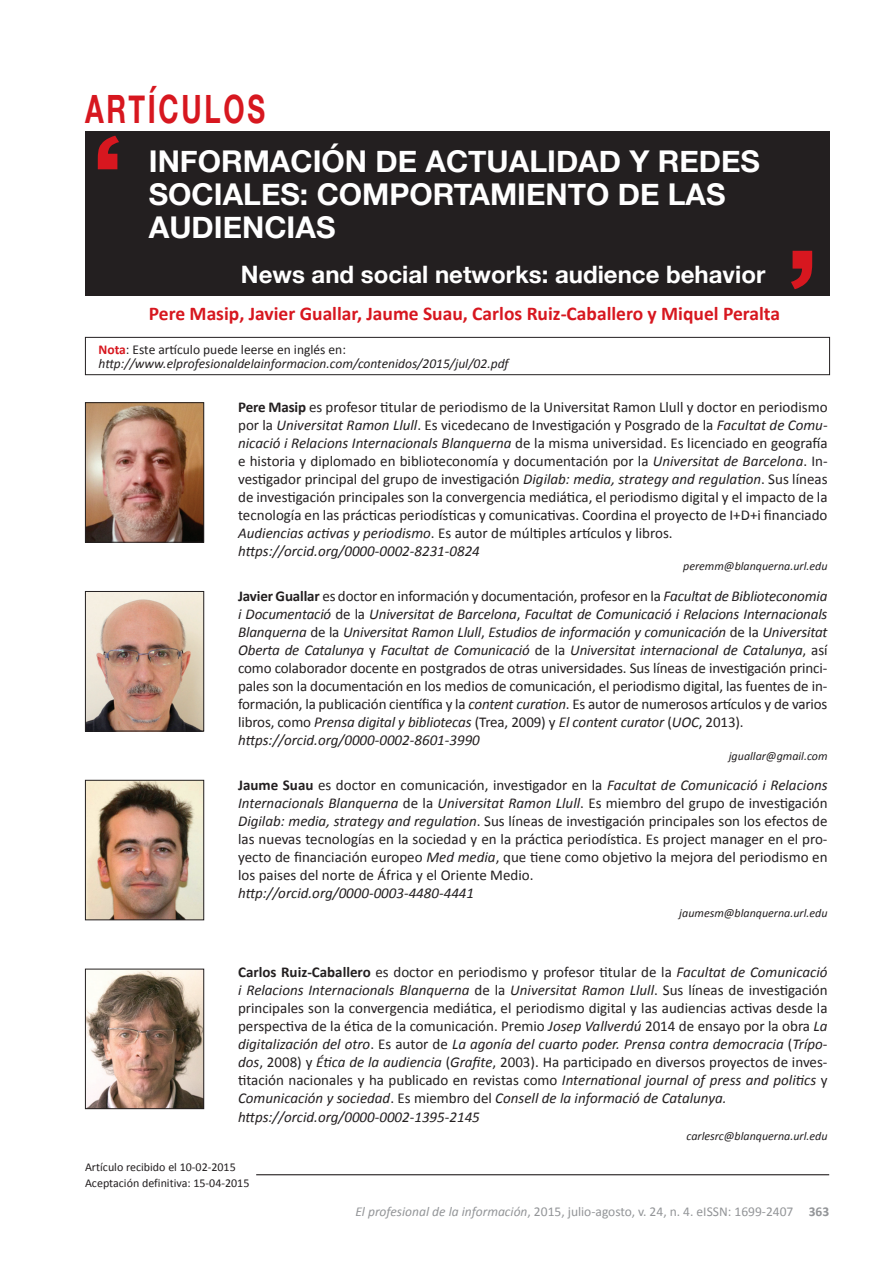
<style>
.page{position:relative;width:893px;height:1263px;background:#fff}
.page>*{position:absolute;margin:0;border:0;box-sizing:border-box;transform-origin:0 0}
.t1{font:700 39px "Helvetica Neue";color:#d7171f;scale:.7 1}
.t2{font:700 30px/33px "Helvetica Neue";color:#fff}
.t3{font:700 24px "Helvetica Neue";color:#fff}
.t4{font:700 19.5px "Calibri";color:#d7171f}
.t5{font:15px/18px "Calibri";color:#231f20}
.t6{font:italic 15px/18px "Calibri";letter-spacing:-.01em;color:#231f20}
.t7{font:italic 13.5px/14px "Calibri";color:#231f20}
.t8{font:13.5px "Calibri";color:#939598}
.t9{font:italic 12px "Calibri";color:#231f20}
.t10{font:12px/15.6px "Calibri";color:#231f20}
.s1{font-weight:700;font-style:normal;color:#d7171f}
.s2{font-style:normal}
.s3{font-weight:700}
.s4{font-style:italic}
.s5{font-weight:700;font-style:normal}
</style>
<div class="page">
<div style="left:85px;top:131px;width:744px;height:165px;background:#231f20"></div>
<svg style="left:791px;top:251px;width:21px;height:38px"></svg>
<svg style="left:98px;top:136px;width:21px;height:33px"></svg>
<img style="left:87px;top:404px;width:115px;height:137px">
<div style="left:85px;top:402px;width:119px;height:141px;border:1px solid #231f20"></div>
<img style="left:87px;top:593px;width:115px;height:136px">
<div style="left:85px;top:591px;width:119px;height:140px;border:1px solid #231f20"></div>
<img style="left:87px;top:782px;width:115px;height:136px">
<div style="left:85px;top:780px;width:119px;height:140px;border:1px solid #231f20"></div>
<img style="left:87px;top:971px;width:115px;height:136px">
<div style="left:85px;top:969px;width:119px;height:140px;border:1px solid #231f20"></div>
<hr style="left:256px;top:1174px;width:573px;height:1px;background:#231f20">
<div style="left:85px;top:337px;width:745px;height:38px;border:1px solid #231f20"></div>
<h1 class="t1" style="left:85px;top:79px;width:137px">ART ÍCULOS</h1>
<h2 class="t2" style="left:149px;top:145px;width:613px">INFORMACIÓN DE ACTUALIDAD Y REDES<br>SOCIALES: COMPORTAMIENTO DE LAS<br>AUDIENCIAS</h2>
<h3 class="t3" style="left:241px;top:256px;width:526px">NEWS AND SOCIAL NETWORKS: AUDIENCE BEHAVIOR</h3>
<h3 class="t4" style="left:149px;top:301px;width:633px">Pere Masip, Javier Guallar, Jaume Suau, Carlos Ruiz-Caballero y Miquel Peralta</h3>
<p class="t7" style="left:99px;top:342px;width:412px"><span class="s1">Nota</span><span class="s2">: Este artículo puede leerse en inglés en: </span>http://www.elprofesionaldelainformacion.com/contenidos/2015/jul/02.pdf</p>
<p class="t5" style="left:238px;top:398px;width:591px"><span class="s3">Pere Masip</span> es profesor titular de periodismo de la Universitat Ramon Llull y doctor en periodismo por la <span class="s4">Universitat Ramon Llull</span>. Es vicedecano de Investigación y Posgrado de la <span class="s4">Facultat de Comu&shy;nicació i Relacions Internacionals Blanquerna</span> de la misma universidad. Es licenciado en geografía e historia y diplomado en biblioteconomía y documentación por la <span class="s4">Universitat de Barcelona</span>. In&shy;vestigador principal del grupo de investigación <span class="s4">Digilab: media, strategy and regulation</span>. Sus líneas de investigación principales son la convergencia mediática, el periodismo digital y el impacto de la tecnología en las prácticas periodísticas y comunicativas. Coordina el proyecto de I+D+i financiado <span class="s4">Audiencias activas y periodismo</span>. Es autor de múltiples artículos y libros. <span class="s4">https://orcid.org/0000-0002-8231-0824</span></p>
<p class="t9" style="left:683px;top:558px;width:146px">peremm@blanquerna.url.edu</p>
<p class="t6" style="left:238px;top:586px;width:591px"><span class="s5">Javier Guallar</span> <span class="s2">es doctor en información y documentación, profesor en la</span> Facultat de Biblioteconomia i Documentació <span class="s2">de la</span> Universitat de Barcelona<span class="s2">,</span> Facultat de Comunicació i Relacions Internacionals Blanquerna <span class="s2">de la</span> Universitat Ramon Llull<span class="s2">,</span> Estudios de información y comunicación <span class="s2">de la</span> Universitat Oberta de Catalunya <span class="s2">y</span> Facultat de Comunicació <span class="s2">de la</span> Universitat internacional de Catalunya<span class="s2">, así como colaborador docente en postgrados de otras universidades. Sus líneas de investigación princi&shy;pales son la documentación en los medios de comunicación, el periodismo digital, las fuentes de in&shy;formación, la publicación científica y la</span> content curation<span class="s2">. Es autor de numerosos artículos y de varios libros, como</span> Prensa digital y bibliotecas <span class="s2">(Trea, 2009) y</span> El content curator <span class="s2">(</span>UOC<span class="s2">, 2013). </span>https://orcid.org/0000-0002-8601-3990</p>
<p class="t9" style="left:729px;top:747px;width:100px">jguallar@gmail.com</p>
<p class="t5" style="left:238px;top:776px;width:591px;text-align:justify"><span class="s3">Jaume Suau</span> es doctor en comunicación, investigador en la <span class="s4">Facultat de Comunicació i Relacions Internacionals Blanquerna</span> de la <span class="s4">Universitat Ramon Llull</span>. Es miembro del grupo de investigación <span class="s4">Digilab: media, strategy and regulation</span>. Sus líneas de investigación principales son los efectos de las nuevas tecnologías en la sociedad y en la práctica periodística. Es project manager en el pro&shy;yecto de financiación europeo <span class="s4">Med media</span>, que tiene como objetivo la mejora del periodismo en los paises del norte de África y el Oriente Medio.</p>
<p class="t6" style="left:238px;top:884px;width:237px">http://orcid.org/0000-0003-4480-4441</p>
<p class="t9" style="left:679px;top:905px;width:150px">jaumesm@blanquerna.url.edu</p>
<p class="t5" style="left:238px;top:963px;width:591px"><span class="s3">Carlos Ruiz-Caballero</span> es doctor en periodismo y profesor titular de la <span class="s4">Facultat de Comunicació i Relacions Internacionals Blanquerna</span> de la <span class="s4">Universitat Ramon Llull</span>. Sus líneas de investigación principales son la convergencia mediática, el periodismo digital y las audiencias activas desde la perspectiva de la ética de la comunicación. Premio <span class="s4">Josep Vallverdú</span> 2014 de ensayo por la obra <span class="s4">La digitalización del otro</span>. Es autor de <span class="s4">La agonía del cuarto poder. Prensa contra democracia</span> (<span class="s4">Trípo&shy;dos</span>, 2008) y <span class="s4">Ética de la audiencia</span> (<span class="s4">Grafite</span>, 2003). Ha participado en diversos proyectos de inves&shy;titación nacionales y ha publicado en revistas como <span class="s4">International journal of press and politics</span> y <span class="s4">Comunicación y sociedad</span>. Es miembro del <span class="s4">Consell de la informació de Catalunya. https://orcid.org/0000-0002-1395-2145</span></p>
<p class="t9" style="left:686px;top:1128px;width:143px">carlesrc@blanquerna.url.edu</p>
<p class="t10" style="left:85px;top:1159px;width:166px">Artículo recibido el 10-02-2015<br>Aceptación definitiva: 15-04-2015</p>
<p class="t8" style="left:355px;top:1203px;width:475px"><span class="s4">El profesional de la información</span>, 2015, julio-agosto, v. 24, n. 4. eISSN: 1699-2407 <span class="s3">363</span></p>
</div>
